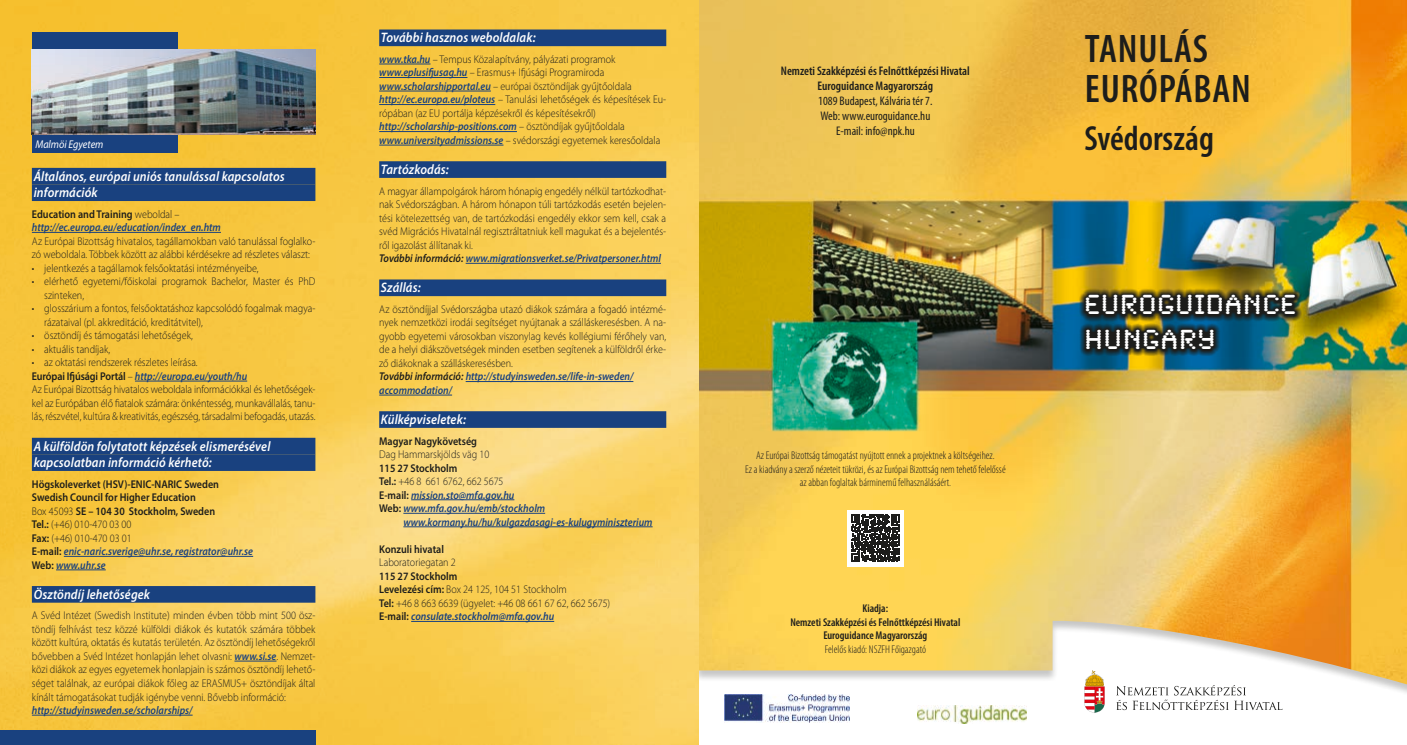
<style>
.page{position:relative;width:1407px;height:745px;background:#fff}
.page>*{position:absolute;margin:0;border:0;box-sizing:border-box;transform-origin:0 0}
.t1{font:600 condensed 40px/40px "Myriad Pro";letter-spacing:.02em;color:#1d1d1b}
.t2{font:600 condensed 35px "Myriad Pro";color:#1d1d1b}
.t3{font:28.75px/34.5px "Synchro Std";letter-spacing:.04em;color:#fff}
.t4{font:italic 600 13.75px/16.5px "Myriad Pro";letter-spacing:.01em;color:#fff;scale:.9 1}
.t5{font:condensed 12.5px/15px "Myriad Pro";color:#1d1d1b;text-align:center}
.t6{font:600 condensed 12.5px/15px "Myriad Pro";color:#1d1d1b;text-align:center}
.t7{font:300 11.25px/13.5px "Myriad Pro";color:#1d1d1b;scale:.9 1}
.t8{font:600 11.25px/13.5px "Myriad Pro";color:#1d1d1b;scale:.9 1}
.t9{font:italic 600 11.25px/13.5px "Myriad Pro";color:#19417f;scale:.9 1}
.t10{font:300 condensed 11.25px/13.5px "Myriad Pro";color:#1d1d1b;text-align:center}
.t11{font:600 condensed 11.25px/13.5px "Myriad Pro";color:#1d1d1b;text-align:center}
.t12{font:italic 11.25px "Myriad Pro";color:#fff;scale:.9 1}
.s1{font-style:normal;color:#1d1d1b}
.s2{font-weight:300;font-style:normal;color:#1d1d1b}
.s3{font-weight:600}
.s4{font-weight:600;font-style:italic;color:#19417f}
.s5{font-weight:300}
.s6{font-style:italic;color:#19417f}
.s7{font-weight:600;font-style:italic}
</style>
<div class="page">
<img style="left:698px;top:0;width:709px;height:684px">
<img style="left:0;top:0;width:698px;height:744px">
<div style="left:0;top:730px;width:315px;height:14px;background:#19417f"></div>
<div style="left:32px;top:168px;width:283px;height:16px;background:#19417f"></div>
<div style="left:32px;top:184px;width:283px;height:17px;background:#19417f"></div>
<hr style="left:32px;top:232px;width:189px;height:1px;background:#19417f">
<hr style="left:135px;top:380px;width:112px;height:1px;background:#19417f">
<div style="left:32px;top:437px;width:283px;height:17px;background:#19417f"></div>
<div style="left:32px;top:454px;width:283px;height:16px;background:#19417f"></div>
<hr style="left:64px;top:555px;width:189px;height:1px;background:#19417f">
<hr style="left:56px;top:569px;width:50px;height:1px;background:#19417f">
<div style="left:32px;top:585px;width:283px;height:17px;background:#19417f"></div>
<hr style="left:234px;top:660px;width:42px;height:1px;background:#19417f">
<hr style="left:32px;top:714px;width:161px;height:1px;background:#19417f">
<div style="left:379px;top:29px;width:287px;height:17px;background:#19417f"></div>
<hr style="left:379px;top:64px;width:51px;height:1px;background:#19417f">
<hr style="left:379px;top:77px;width:88px;height:1px;background:#19417f">
<hr style="left:379px;top:91px;width:112px;height:1px;background:#19417f">
<hr style="left:379px;top:104px;width:116px;height:1px;background:#19417f">
<hr style="left:379px;top:131px;width:138px;height:1px;background:#19417f">
<hr style="left:379px;top:145px;width:124px;height:1px;background:#19417f">
<div style="left:379px;top:161px;width:287px;height:17px;background:#19417f"></div>
<hr style="left:466px;top:263px;width:195px;height:1px;background:#19417f">
<div style="left:379px;top:279px;width:287px;height:17px;background:#19417f"></div>
<hr style="left:466px;top:381px;width:167px;height:1px;background:#19417f">
<hr style="left:379px;top:394px;width:73px;height:1px;background:#19417f">
<div style="left:379px;top:411px;width:287px;height:16px;background:#19417f"></div>
<hr style="left:411px;top:499px;width:103px;height:1px;background:#19417f">
<hr style="left:403px;top:512px;width:142px;height:1px;background:#19417f">
<hr style="left:403px;top:526px;width:249px;height:1px;background:#19417f">
<hr style="left:411px;top:620px;width:143px;height:1px;background:#19417f">
<svg style="left:1079px;top:288px;width:223px;height:68px;background:#304337"></svg>
<div style="left:32px;top:32px;width:145px;height:120px;background:#19417f"></div>
<img style="left:32px;top:50px;width:283px;height:85px">
<div style="left:847px;top:509px;width:57px;height:57px;background:#fff"></div>
<svg style="left:851px;top:514px;width:48px;height:47px"></svg>
<svg style="left:1116px;top:685px;width:164px;height:24px"></svg>
<svg style="left:1084px;top:670px;width:20px;height:42px"></svg>
<img style="left:917px;top:705px;width:109px;height:17px">
<img style="left:724px;top:694px;width:125px;height:27px">
<p class="t12" style="left:35px;top:137px;width:77px">Malmöi Egyetem</p>
<p class="t4" style="left:34px;top:167px;width:280px">Általános, európai uniós tanulással kapcsolatos információk</p>
<p class="t9" style="left:32px;top:207px;width:212px"><span class="s1">Education and Training</span> <span class="s2">weboldal – </span>http://ec.europa.eu/education/index_en.htm</p>
<p class="t7" style="left:32px;top:234px;width:316px">Az Európai Bizottság hivatalos, tagállamokban való tanulással foglalko&shy;zó weboldala. Többek között az alábbi kérdésekre ad részletes választ:</p>
<p class="t7" style="left:32px;top:261px;width:253px">• jelentkezés a tagállamok felsőoktatási intézményeibe,</p>
<p class="t7" style="left:44px;top:275px;width:303px;text-indent:-12px">• elérhető egyetemi/főiskolai programok Bachelor, Master és PhD szinteken,</p>
<p class="t7" style="left:44px;top:302px;width:303px;text-indent:-12px">• glosszárium a fontos, felsőoktatáshoz kapcsolódó fogalmak magya&shy;rázataival (pl. akkreditáció, kreditátvitel),</p>
<p class="t7" style="left:32px;top:329px;width:180px">• ösztöndíj és támogatási lehetőségek,</p>
<p class="t7" style="left:32px;top:342px;width:89px">• aktuális tandíjak,</p>
<p class="t7" style="left:32px;top:356px;width:316px">• az oktatási rendszerek részletes leírása.<br><span class="s3">Európai Ifjúsági Portál</span> – <span class="s4">http://europa.eu/youth/hu<br></span>Az Európai Bizottság hivatalos weboldala információkkal és lehetőségek&shy;kel az Európában élő fiatalok számára: önkéntesség, munkavállalás, tanu&shy;lás, részvétel, kultúra &amp; kreativitás, egészség, társadalmi befogadás, utazás.</p>
<p class="t4" style="left:34px;top:437px;width:265px">A külföldön folytatott képzések elismerésével kapcsolatban információ kérhető:</p>
<p class="t8" style="left:32px;top:476px;width:247px">Högskoleverket (HSV)-ENIC-NARIC Sweden Swedish Council for Higher Education<br><span class="s5">Box 45093</span> SE – 104 30 Stockholm, Sweden<br>Tel.: <span class="s5">(+46) 010-470 03 00<br></span>Fax: <span class="s5">(+46) 010-470 03 01<br></span>E-mail: <span class="s6">enic-naric.sverige@uhr.se, registrator@uhr.se </span>Web: <span class="s6">www.uhr.se</span></p>
<p class="t4" style="left:34px;top:585px;width:131px">Ösztöndíj lehetőségek</p>
<p class="t7" style="left:32px;top:608px;width:316px;text-align:justify">A Svéd Intézet (Swedish Institute) minden évben több mint 500 ösz&shy;töndíj felhívást tesz közzé külföldi diákok és kutatók számára többek között kultúra, oktatás és kutatás területén. Az ösztöndíj lehetőségekről bővebben a Svéd Intézet honlapján lehet olvasni: <span class="s4">www.si.se</span>. Nemzet&shy;közi diákok az egyes egyetemek honlapjain is számos ösztöndíj lehető&shy;séget találnak, az európai diákok főleg az ERASMUS+ ösztöndíjak által kínált támogatásokat tudják igénybe venni. Bővebb információ:</p>
<p class="t9" style="left:32px;top:702px;width:180px">http://studyinsweden.se/scholarships/</p>
<p class="t4" style="left:381px;top:29px;width:173px">További hasznos weboldalak:</p>
<p class="t7" style="left:379px;top:52px;width:320px"><span class="s4">www.tka.hu</span> – Tempus Közalapítvány, pályázati programok <span class="s4">www.eplusifjusag.hu</span> – Erasmus+ Ifjúsági Programiroda <span class="s4">www.scholarshipportal.eu</span> – európai ösztöndíjak gyűjtőoldala <span class="s4">http://ec.europa.eu/ploteus</span> – Tanulási lehetőségek és képesítések Eu&shy;rópában (az EU portálja képzésekről és képesítésekről) <span class="s4">http://scholarship-positions.com</span> – ösztöndíjak gyűjtőoldala <span class="s4">www.universityadmissions.se</span> – svédországi egyetemek keresőoldala</p>
<p class="t4" style="left:381px;top:161px;width:77px">Tartózkodás:</p>
<p class="t7" style="left:379px;top:184px;width:320px">A magyar állampolgárok három hónapig engedély nélkül tartózkodhat&shy;nak Svédországban. A három hónapon túli tartózkodás esetén bejelen&shy;tési kötelezettség van, de tartózkodási engedély ekkor sem kell, csak a svéd Migrációs Hivatalnál regisztráltatniuk kell magukat és a bejelentés&shy;ről igazolást állítanak ki.<br><span class="s7">További információ:</span> <span class="s4">www.migrationsverket.se/Privatpersoner.html</span></p>
<p class="t4" style="left:381px;top:279px;width:46px">Szállás:</p>
<p class="t7" style="left:379px;top:302px;width:320px">Az ösztöndíjjal Svédországba utazó diákok számára a fogadó intézmé&shy;nyek nemzetközi irodái segítséget nyújtanak a szálláskeresésben. A na&shy;gyobb egyetemi városokban viszonylag kevés kollégiumi férőhely van, de a helyi diákszövetségek minden esetben segítenek a külföldről érke&shy;ző diákoknak a szálláskeresésben.<br><span class="s7">További információ:</span> <span class="s4">http://studyinsweden.se/life-in-sweden/ accommodation/</span></p>
<p class="t4" style="left:381px;top:410px;width:96px">Külképviseletek:</p>
<p class="t8" style="left:379px;top:433px;width:110px">Magyar Nagykövetség</p>
<p class="t7" style="left:379px;top:447px;width:124px">Dag Hammarskjölds väg 10</p>
<p class="t8" style="left:379px;top:460px;width:88px">115 27 Stockholm</p>
<p class="t7" style="left:379px;top:474px;width:140px"><span class="s3">Tel.:</span> +46 8 661 6762, 662 5675</p>
<p class="t9" style="left:379px;top:487px;width:152px"><span class="s1">E-mail:</span> mission.sto@mfa.gov.hu</p>
<p class="t9" style="left:379px;top:501px;width:186px"><span class="s1">Web:</span> www.mfa.gov.hu/emb/stockholm</p>
<p class="t9" style="left:403px;top:514px;width:278px">www.kormany.hu/hu/kulgazdasagi-es-kulugyminiszterium</p>
<p class="t8" style="left:379px;top:541px;width:73px">Konzuli hivatal</p>
<p class="t7" style="left:379px;top:555px;width:87px">Laboratoriegatan 2</p>
<p class="t7" style="left:379px;top:569px;width:258px"><span class="s3">115 27 Stockholm<br>Levelezési cím:</span> Box 24 125, 104 51 Stockholm<br><span class="s3">Tel:</span> +46 8 663 6639 (ügyelet: +46 08 661 67 62, 662 5675)<br><span class="s3">E-mail:</span> <span class="s4">consulate.stockholm@mfa.gov.hu</span></p>
<p class="t6" style="left:781px;top:63px;width:190px">Nemzeti Szakképzési és Felnőttképzési Hivatal<br>Euroguidance Magyarország</p>
<p class="t5" style="left:818px;top:93px;width:116px">1089 Budapest, Kálvária tér 7.<br>Web: www.euroguidance.hu<br>E-mail: info@npk.hu</p>
<p class="t10" style="left:745px;top:448px;width:262px">Az Európai Bizottság támogatást nyújtott ennek a projektnek a költségeihez.<br>Ez a kiadvány a szerző nézeteit tükrözi, és az Európai Bizottság nem tehető felelőssé az abban foglaltak bárminemű felhasználásáért.</p>
<p class="t11" style="left:790px;top:601px;width:172px">Kiadja:<br>Nemzeti Szakképzési és Felnőttképzési Hivatal<br>Euroguidance Magyarország</p>
<p class="t10" style="left:825px;top:642px;width:103px">Felelős kiadó: NSZFH Főigazgató</p>
<h1 class="t1" style="left:1085px;top:29px;width:167px">TANULÁS<br>EURÓPÁBAN</h1>
<h2 class="t2" style="left:1084px;top:119px;width:131px">Svédország</h2>
<h3 class="t3" style="left:1084px;top:285px;width:213px">EUROGUIDANCE<br>HUNGARY</h3>
</div>
